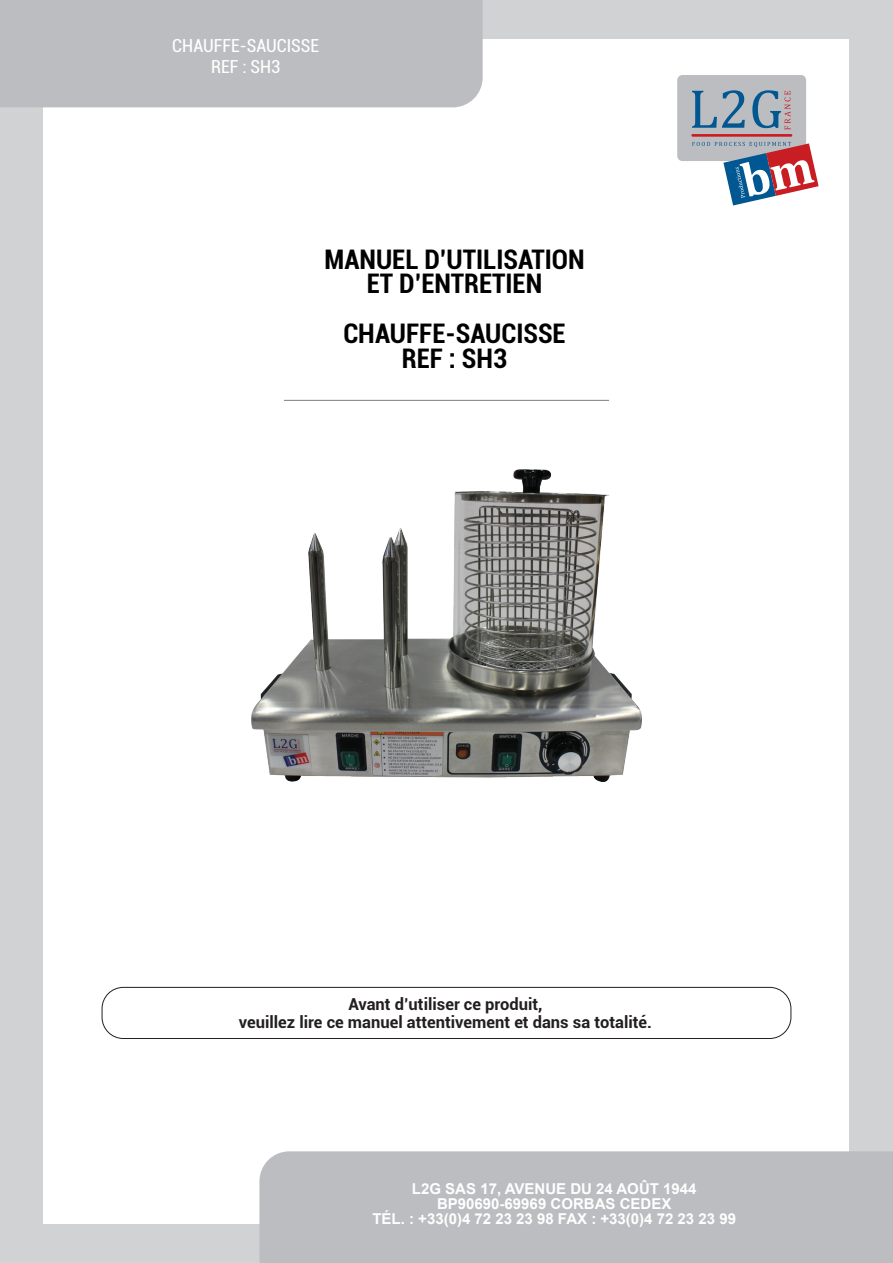
<style>
.page{position:relative;width:893px;height:1263px;background:#d1d2d4}
.page>*{position:absolute;margin:0;border:0;box-sizing:border-box;transform-origin:0 0}
.titre{font:700 condensed 27px/24px "Roboto";color:#000;text-align:center}
.t1{font:condensed 18px/21px "Roboto";color:#fff;text-align:center}
.encadré{font:700 16.5px/18px "Roboto";color:#231f20;text-align:center}
.t2{font:700 15px/15px "Arial";color:#fff;text-align:center}
</style>
<div class="page">
<div style="left:44px;top:39px;width:805px;height:1185px;background:#fff"></div>
<div style="left:0;top:0;width:483px;height:107px;background:#bcbdc0"></div>
<div style="left:259px;top:1151px;width:634px;height:112px;background:#bcbdc0"></div>
<div style="left:677px;top:75px;width:129px;height:86px;background:#bcbdc0;border-radius:5px"></div>
<svg style="left:692px;top:90px;width:53px;height:38px"></svg>
<svg style="left:752px;top:90px;width:38px;height:40px"></svg>
<hr style="left:691px;top:134px;width:101px;height:3px;background:#c81d23">
<svg style="left:692px;top:142px;width:127px;height:63px"></svg>
<div style="left:102px;top:987px;width:689px;height:52px;border:1px solid #231f20;border-radius:21px"></div>
<hr style="left:284px;top:400px;width:325px;height:1px;background:#000">
<img style="left:251px;top:470px;width:390px;height:311px">
<p class="t1" style="left:172px;top:35px;width:148px">CHAUFFE-SAUCISSE<br>REF : SH3</p>
<p class="titre" style="left:324px;top:247px;width:262px">MANUEL D’UTILISATION<br>ET D’ENTRETIEN</p>
<p class="titre" style="left:343px;top:320px;width:224px">CHAUFFE-SAUCISSE</p>
<p class="titre" style="left:402px;top:346px;width:107px">REF : SH3</p>
<p class="encadré" style="left:239px;top:994px;width:415px">Avant d’utiliser ce produit,<br>veuillez lire ce manuel attentivement et dans sa totalité.</p>
<p class="t2" style="left:372px;top:1181px;width:365px">L2G SAS 17, AVENUE DU 24 AOÛT 1944<br>BP90690-69969 CORBAS CEDEX<br>TÉL. : +33(0)4 72 23 23 98 FAX : +33(0)4 72 23 23 99</p>
</div>
